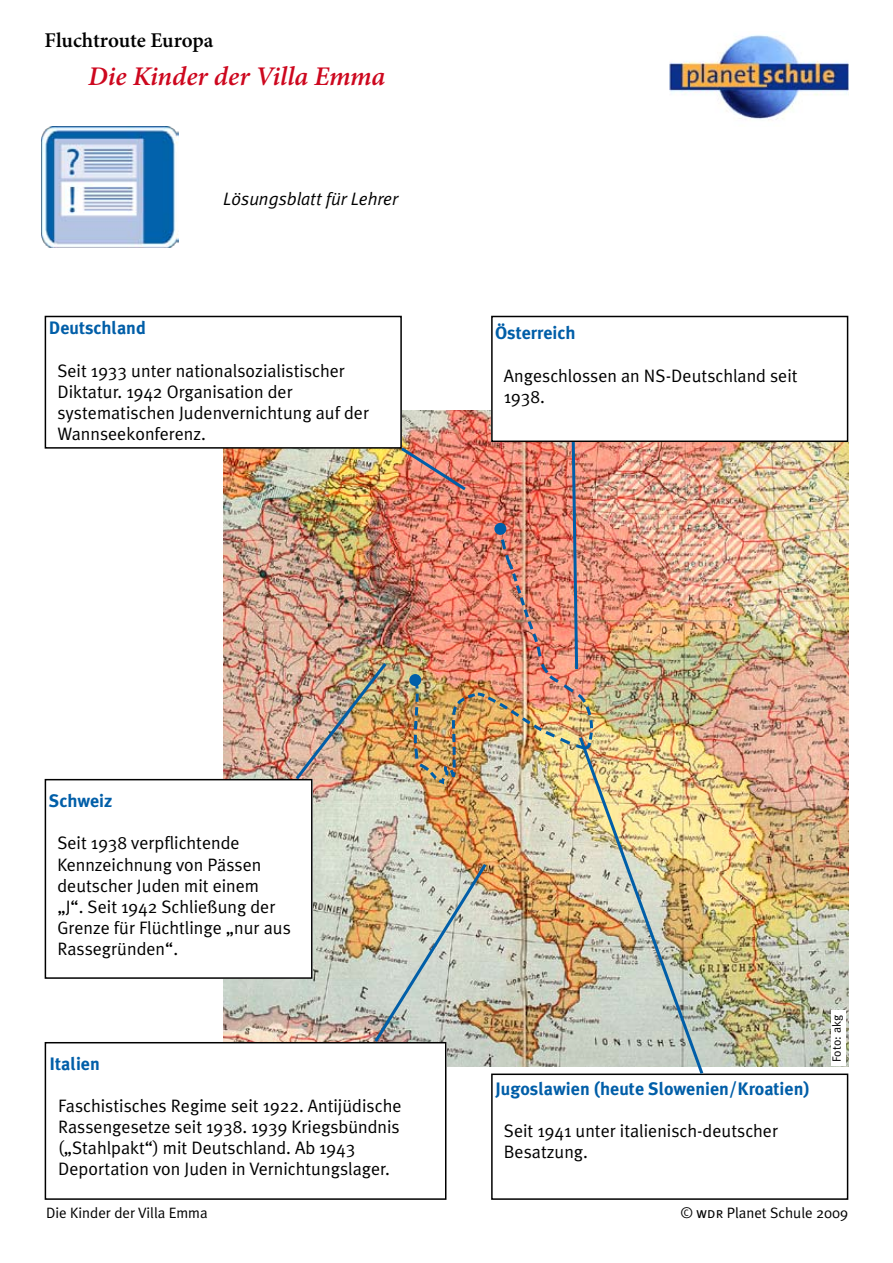
<style>
.page{position:relative;width:893px;height:1263px;background:#fff}
.page>*{position:absolute;margin:0;border:0;box-sizing:border-box;transform-origin:0 0}
.t1{font:italic 600 27px "Minion Pro";letter-spacing:-.005em;color:#cd071e}
.t2{font:600 21px "Minion Pro";letter-spacing:-.01em;color:#000}
.t3{font:18px/21px "Meta Plus Normal";color:#000}
.t4{font:700 18px "Meta Plus";color:#005ea8}
.t5{font:italic 18px "Meta Plus Normal";color:#000}
.t6{font:15px "Meta Plus Normal";color:#000}
.t7{font:12px "Meta Plus Normal";color:#000}
.s1{font-family:"Meta Plus Normal Caps"}
</style>
<div class="page">
<img style="left:670px;top:35px;width:178px;height:85px">
<img style="left:41px;top:126px;width:138px;height:121px">
<img style="left:223px;top:410px;width:625px;height:657px">
<div style="left:491px;top:325px;width:357px;height:117px;background:#fff"></div>
<div style="left:45px;top:1042px;width:401px;height:158px;background:#fff"></div>
<div style="left:45px;top:779px;width:268px;height:200px;background:#fff"></div>
<div style="left:45px;top:320px;width:357px;height:128px;background:#fff"></div>
<div style="left:45px;top:316px;width:357px;height:133px;border:2px solid #000"></div>
<div style="left:491px;top:316px;width:357px;height:126px;border:2px solid #000"></div>
<div style="left:45px;top:779px;width:268px;height:200px;border:2px solid #000"></div>
<div style="left:45px;top:1042px;width:401px;height:158px;border:2px solid #000"></div>
<div style="left:491px;top:1073px;width:357px;height:127px;border:2px solid #000"></div>
<div style="left:831px;top:1010px;width:15px;height:56px;background:#fff"></div>
<img style="left:412px;top:526px;width:183px;height:260px">
<div style="left:409px;top:674px;width:12px;height:12px;background:#005ea8;border-radius:50%"></div>
<div style="left:494px;top:523px;width:12px;height:12px;background:#005ea8;border-radius:50%"></div>
<img style="left:398px;top:444px;width:71px;height:49px">
<svg style="left:570px;top:439px;width:10px;height:233px;background:#a28086"></svg>
<img style="left:293px;top:660px;width:96px;height:122px">
<img style="left:372px;top:861px;width:117px;height:184px">
<img style="left:557px;top:734px;width:149px;height:342px">
<p class="t2" style="left:45px;top:26px;width:170px">Fluchtroute Europa</p>
<h1 class="t1" style="left:88px;top:58px;width:299px">Die Kinder der Villa Emma</h1>
<p class="t5" style="left:223px;top:188px;width:176px">Lösungsblatt für Lehrer</p>
<p class="t4" style="left:49px;top:318px;width:99px">Deutschland</p>
<p class="t3" style="left:57px;top:360px;width:313px">Seit 1933 unter nationalsozialistischer Diktatur. 1942 Organisation der systematischen Judenvernichtung auf der Wannseekonferenz.</p>
<p class="t4" style="left:495px;top:323px;width:82px">Österreich</p>
<p class="t3" style="left:504px;top:365px;width:295px">Angeschlossen an NS-Deutschland seit<br>1938.</p>
<p class="t4" style="left:49px;top:790px;width:65px">Schweiz</p>
<p class="t3" style="left:57px;top:832px;width:235px">Seit 1938 verpflichtende<br>Kennzeichnung von Pässen deutscher Juden mit einem<br>„J“. Seit 1942 Schließung der<br>Grenze für Flüchtlinge „nur aus<br>Rassegründen“.</p>
<p class="t4" style="left:50px;top:1053px;width:52px">Italien</p>
<p class="t3" style="left:58px;top:1095px;width:345px">Faschistisches Regime seit 1922. Antijüdische Rassengesetze seit 1938. 1939 Kriegsbündnis („Stahlpakt“) mit Deutschland. Ab 1943<br>Deportation von Juden in Vernichtungslager.</p>
<p class="t4" style="left:495px;top:1078px;width:316px">Jugoslawien (heute Slowenien/Kroatien)</p>
<p class="t3" style="left:504px;top:1120px;width:276px">Seit 1941 unter italienisch-deutscher<br>Besatzung.</p>
<p class="t7" style="left:830px;top:1062px;width:48px;rotate:-90deg">Foto: akg</p>
<p class="t6" style="left:46px;top:1204px;width:163px">Die Kinder der Villa Emma</p>
<p class="t6" style="left:681px;top:1204px;width:169px">© <span class="s1">wdr</span> Planet Schule 2009</p>
</div>
